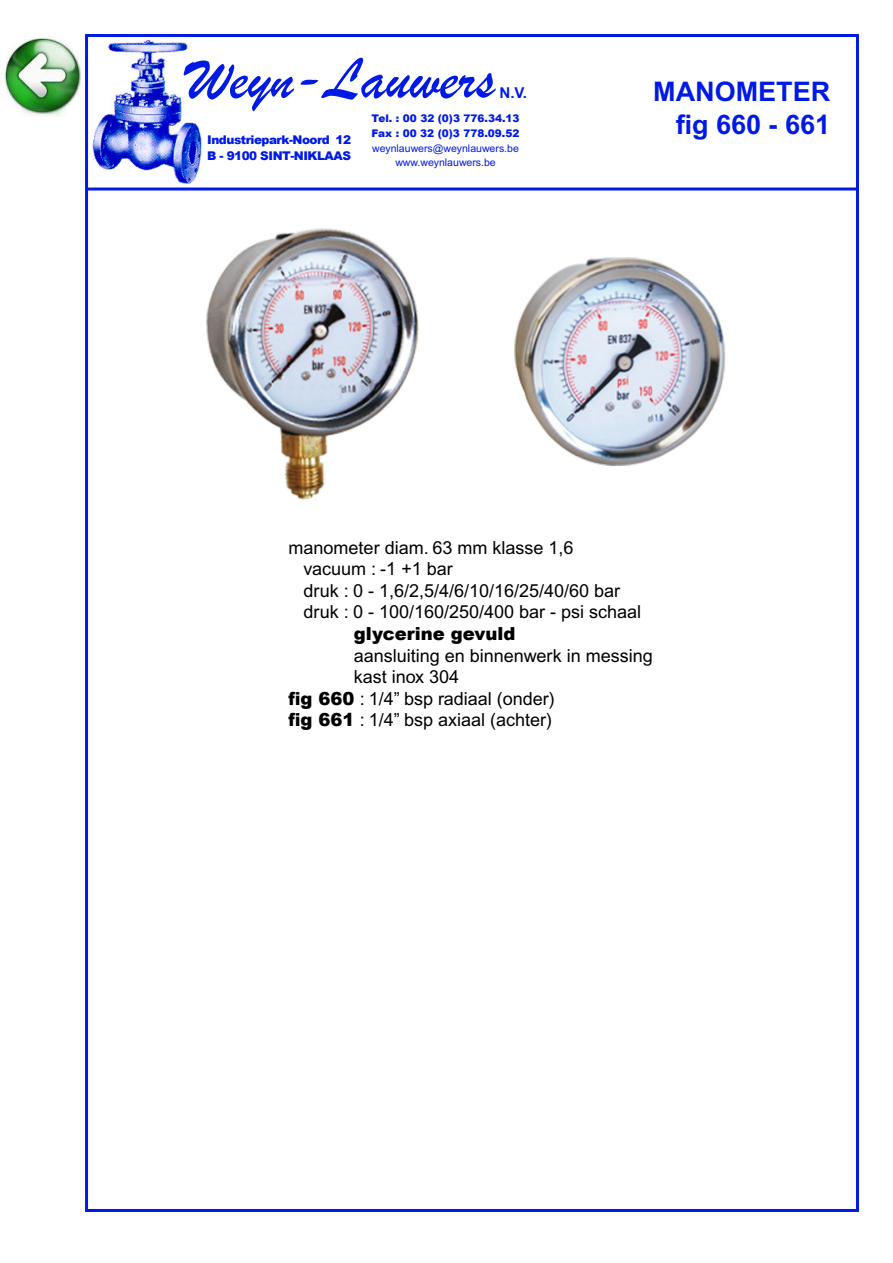
<style>
.page{position:relative;width:893px;height:1263px;background:#fff}
.page>*{position:absolute;margin:0;border:0;box-sizing:border-box;transform-origin:0 0}
.t1{font:61.5px "Brush Script";color:#001ae6}
.t2{font:700 27px/32.4px "Arial";color:#001ae6;text-align:right}
.t3{font:18px "Arial";color:#000}
.t4{font:900 18px "Arial";color:#000}
.t5{font:700 15px "Arial";color:#001ae6}
.t6{font:900 12px/16.5px "Arial";letter-spacing:-.04em;color:#001ae6}
.t7{font:900 10.5px/15px "Arial";color:#001ae6;text-align:justify}
.t8{font:10.5px "Arial";letter-spacing:.005em;color:#001ae6}
.s1{font-weight:400}
.s2{font-weight:900}
</style>
<div class="page">
<img style="left:206px;top:228px;width:212px;height:272px">
<img style="left:514px;top:257px;width:212px;height:209px">
<img style="left:0;top:33px;width:81px;height:84px">
<img style="left:89px;top:39px;width:117px;height:149px">
<hr style="left:88px;top:188px;width:771px;height:2px;background:#001ae6">
<p class="t1" style="left:186px;top:41px;width:310px">Weyn-Lauwers</p>
<p class="t5" style="left:499px;top:84px;width:29px">N.V.</p>
<p class="t6" style="left:207px;top:131px;width:145px">Industriepark-Noord 12<br>B - 9100 SINT-NIKLAAS</p>
<p class="t7" style="left:371px;top:111px;width:150px">Tel. : 00 32 (0)3 776.34.13<br>Fax : 00 32 (0)3 778.09.52 <span class="s1">weynlauwers@weynlauwers.be</span></p>
<p class="t8" style="left:395px;top:156px;width:102px">www.weynlauwers.be</p>
<p class="t2" style="left:653px;top:76px;width:178px">MANOMETER fig 660 - 661</p>
<p class="t3" style="left:289px;top:537px;width:287px">manometer diam. 63 mm klasse 1,6</p>
<p class="t3" style="left:304px;top:558px;width:151px">vacuum : -1 +1 bar</p>
<p class="t3" style="left:304px;top:580px;width:318px">druk : 0 - 1,6/2,5/4/6/10/16/25/40/60 bar</p>
<p class="t3" style="left:304px;top:602px;width:339px">druk : 0 - 100/160/250/400 bar - psi schaal</p>
<p class="t4" style="left:354px;top:620px;width:163px">glycerine gevuld</p>
<p class="t3" style="left:354px;top:645px;width:301px">aansluiting en binnenwerk in messing</p>
<p class="t3" style="left:354px;top:666px;width:107px">kast inox 304</p>
<p class="t3" style="left:289px;top:688px;width:268px"><span class="s2">fig 660</span> : 1/4” bsp radiaal (onder)</p>
<p class="t3" style="left:289px;top:710px;width:265px"><span class="s2">fig 661</span> : 1/4” bsp axiaal (achter)</p>
</div>
